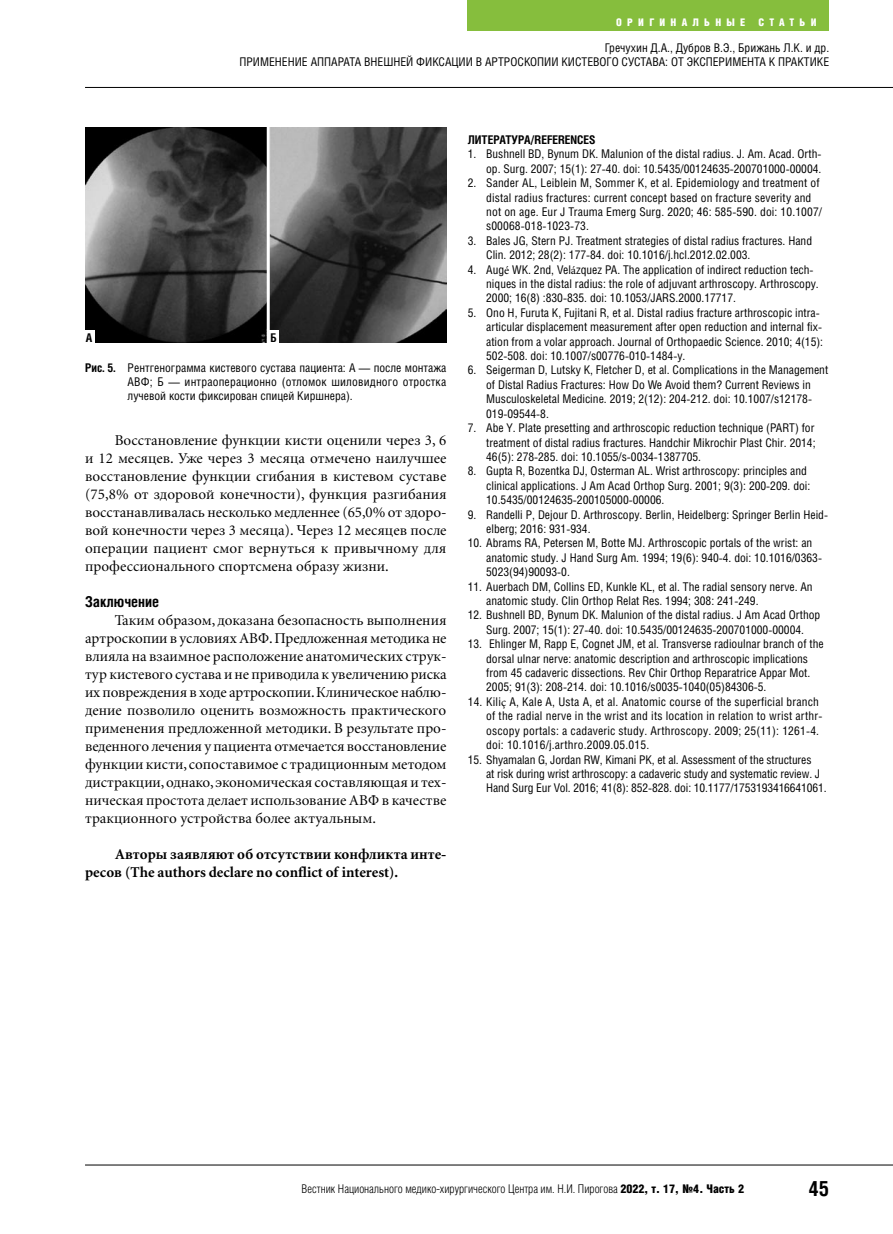
<style>
.page{position:relative;width:893px;height:1234px;background:#fff}
.page>*{position:absolute;margin:0;border:0;box-sizing:border-box;transform-origin:0 0}
.t1{font:700 21px "Helios Cond";color:#000}
.main_text{font:15px/18px "Minion Cyr";color:#000;text-align:justify}
.main_text-2{font:700 15px/18px "Minion Cyr";color:#000}
.text_title{font:700 15px "Helios Cond";color:#000}
.literature{font:12px/14.4px "Helios Cond";color:#000}
.ris_name{font:12px/14.4px "Helios Cond";color:#000;text-align:justify}
.t2{font:300 12px "Helios Cond";color:#000}
.literature-2{font:700 12px "Helios Cond";color:#000}
.t3{font:900 10.5px "Helios Cond";letter-spacing:.5em;color:#fff}
.s1{font-weight:700}
.s2{font-family:"Minion Pro"}
.s3{font-weight:900}
</style>
<div class="page">
<hr style="left:85px;top:1164px;width:808px;height:1px;background:#000">
<hr style="left:85px;top:87px;width:808px;height:1px;background:#000">
<div style="left:468px;top:0;width:361px;height:30px;background:#86be3d"></div>
<img style="left:85px;top:128px;width:361px;height:214px">
<div style="left:84px;top:330px;width:10px;height:14px;background:#fff"></div>
<div style="left:269px;top:330px;width:10px;height:14px;background:#fff"></div>
<hr style="left:267px;top:124px;width:3px;height:220px;background:#fff">
<p class="t3" style="left:616px;top:16px;width:130px">ОРИГИНАЛЬНЫЕ</p>
<p class="t3" style="left:758px;top:16px;width:60px">СТАТЬИ</p>
<p class="literature" style="left:239px;top:40px;width:591px;text-align:right">Гречухин Д.А., Дубров В.Э., Брижань Л.К. и др.<br>ПРИМЕНЕНИЕ АППАРАТА ВНЕШНЕЙ ФИКСАЦИИ В АРТРОСКОПИИ КИСТЕВОГО СУСТАВА: ОТ ЭКСПЕРИМЕНТА К ПРАКТИКЕ</p>
<p class="literature-2" style="left:86px;top:330px;width:8px">А</p>
<p class="literature-2" style="left:271px;top:330px;width:8px">Б</p>
<p class="ris_name" style="left:128px;top:360px;width:320px;text-indent:-43px"><span class="s1">Рис. 5.</span> Рентгенограмма кистевого сустава пациента: А — после монтажа АВФ; Б — интраоперационно (отломок шиловидного отростка лучевой кости фиксирован спицей Киршнера).</p>
<p class="main_text" style="left:85px;top:431px;width:363px;text-indent:30px">Восстановление функции кисти оценили через 3, 6 и 12 месяцев. Уже через 3 месяца отмечено наилучшее восстановление функции сгибания в кистевом суставе (75,8% от здоровой конечности), функция разгибания восстанавливалась несколько медленнее (65,0% от здоро&shy;вой конечности через 3 месяца). Через 12 месяцев после операции пациент смог вернуться к привычному для профессионального спортсмена образу жизни.</p>
<p class="text_title" style="left:85px;top:592px;width:76px">Заключение</p>
<p class="main_text" style="left:85px;top:611px;width:363px;text-indent:30px">Таким образом, доказана безопасность выполнения артроскопии в условиях АВФ. Предложенная методика не влияла на взаимное расположение анатомических струк&shy;тур кистевого сустава и не приводила к увеличению риска их повреждения в ходе артроскопии. Клиническое наблю&shy;дение позволило оценить возможность практического применения предложенной методики. В результате про&shy;веденного лечения у пациента отмечается восстановление функции кисти, сопоставимое с традиционным методом дистракции, однако, экономическая составляющая и тех&shy;ническая простота делает использование АВФ в качестве тракционного устройства более актуальным.</p>
<p class="main_text-2" style="left:85px;top:845px;width:363px;text-indent:30px">Авторы заявляют об отсутствии конфликта инте&shy;ресов (The authors declare no conflict of interest).</p>
<p class="literature-2" style="left:468px;top:132px;width:129px">ЛИТЕРАТУРА/REFERENCES</p>
<p class="literature" style="left:468px;top:146px;width:355px;text-align:right">1. Bushnell BD, Bynum DK. Malunion of the distal radius. J. Am. Acad. Orth&shy;op. Surg. 2007; 15(1): 27-40. doi: 10.5435/00124635-200701000-00004.</p>
<p class="literature" style="left:486px;top:175px;width:337px;text-indent:-18px">2. Sander AL, Leiblein M, Sommer K, et al. Epidemiology and treatment of distal radius fractures: current concept based on fracture severity and not on age. Eur J Trauma Emerg Surg. 2020; 46: 585-590. doi: 10.1007/ s00068-018-1023-73.</p>
<p class="literature" style="left:486px;top:233px;width:327px;text-indent:-18px">3. Bales JG, Stern PJ. Treatment strategies of distal radius fractures. Hand<br>Clin. 2012; 28(2): 177-84. doi: 10.1016/j.hcl.2012.02.003.</p>
<p class="literature" style="left:486px;top:262px;width:334px;text-indent:-18px">4. Aug<span class="s2">é</span> WK. 2nd, Vel<span class="s2">á</span>zquez PA. The application of indirect reduction tech&shy;niques in the distal radius: the role of adjuvant arthroscopy. Arthroscopy.<br>2000; 16(8) :830-835. doi: 10.1053/JARS.2000.17717.</p>
<p class="literature" style="left:486px;top:305px;width:338px;text-indent:-18px">5. Ono H, Furuta K, Fujitani R, et al. Distal radius fracture arthroscopic intra&shy;articular displacement measurement after open reduction and internal fix&shy;ation from a volar approach. Journal of Orthopaedic Science. 2010; 4(15):<br>502-508. doi: 10.1007/s00776-010-1484-y.</p>
<p class="literature" style="left:486px;top:362px;width:344px;text-indent:-18px">6. Seigerman D, Lutsky K, Fletcher D, et al. Complications in the Management of Distal Radius Fractures: How Do We Avoid them? Current Reviews in Musculoskeletal Medicine. 2019; 2(12): 204-212. doi: 10.1007/s12178- 019-09544-8.</p>
<p class="literature" style="left:486px;top:420px;width:331px;text-align:justify;text-indent:-18px">7. Abe Y. Plate presetting and arthroscopic reduction technique (PART) for treatment of distal radius fractures. Handchir Mikrochir Plast Chir. 2014; 46(5): 278-285. doi: 10.1055/s-0034-1387705.</p>
<p class="literature" style="left:486px;top:463px;width:326px;text-indent:-18px">8. Gupta R, Bozentka DJ, Osterman AL. Wrist arthroscopy: principles and clinical applications. J Am Acad Orthop Surg. 2001; 9(3): 200-209. doi:<br>10.5435/00124635-200105000-00006.</p>
<p class="literature" style="left:486px;top:506px;width:343px;text-indent:-18px">9. Randelli P, Dejour D. Arthroscopy. Berlin, Heidelberg: Springer Berlin Heid&shy;elberg; 2016: 931-934.</p>
<p class="literature" style="left:486px;top:535px;width:337px;text-indent:-18px">10. Abrams RA, Petersen M, Botte MJ. Arthroscopic portals of the wrist: an anatomic study. J Hand Surg Am. 1994; 19(6): 940-4. doi: 10.1016/0363-<br>5023(94)90093-0.</p>
<p class="literature" style="left:486px;top:578px;width:328px;text-indent:-18px">11. Auerbach DM, Collins ED, Kunkle KL, et al. The radial sensory nerve. An anatomic study. Clin Orthop Relat Res. 1994; 308: 241-249.</p>
<p class="literature" style="left:468px;top:607px;width:354px;text-align:center">12. Bushnell BD, Bynum DK. Malunion of the distal radius. J Am Acad Orthop<br>Surg. 2007; 15(1): 27-40. doi: 10.5435/00124635-200701000-00004.</p>
<p class="literature" style="left:486px;top:636px;width:339px;text-indent:-18px">13. Ehlinger M, Rapp E, Cognet JM, et al. Transverse radioulnar branch of the dorsal ulnar nerve: anatomic description and arthroscopic implications from 45 cadaveric dissections. Rev Chir Orthop Reparatrice Appar Mot.<br>2005; 91(3): 208-214. doi: 10.1016/s0035-1040(05)84306-5.</p>
<p class="literature" style="left:486px;top:694px;width:338px;text-indent:-18px">14. Kili<span class="s2">ç</span> A, Kale A, Usta A, et al. Anatomic course of the superficial branch of the radial nerve in the wrist and its location in relation to wrist arthr&shy;oscopy portals: a cadaveric study. Arthroscopy. 2009; 25(11): 1261-4. doi: 10.1016/j.arthro.2009.05.015.</p>
<p class="literature" style="left:486px;top:751px;width:342px;text-indent:-18px">15. Shyamalan G, Jordan RW, Kimani PK, et al. Assessment of the structures<br>at risk during wrist arthroscopy: a cadaveric study and systematic review. J<br>Hand Surg Eur Vol. 2016; 41(8): 852-828. doi: 10.1177/1753193416641061.</p>
<p class="t2" style="left:302px;top:1181px;width:444px">Вестник Национального медико-хирургического Центра им. Н.И. Пирогова <span class="s3">2022, т. 17, №4. Часть 2</span></p>
<h1 class="t1" style="left:808px;top:1175px;width:22px">45</h1>
</div>
